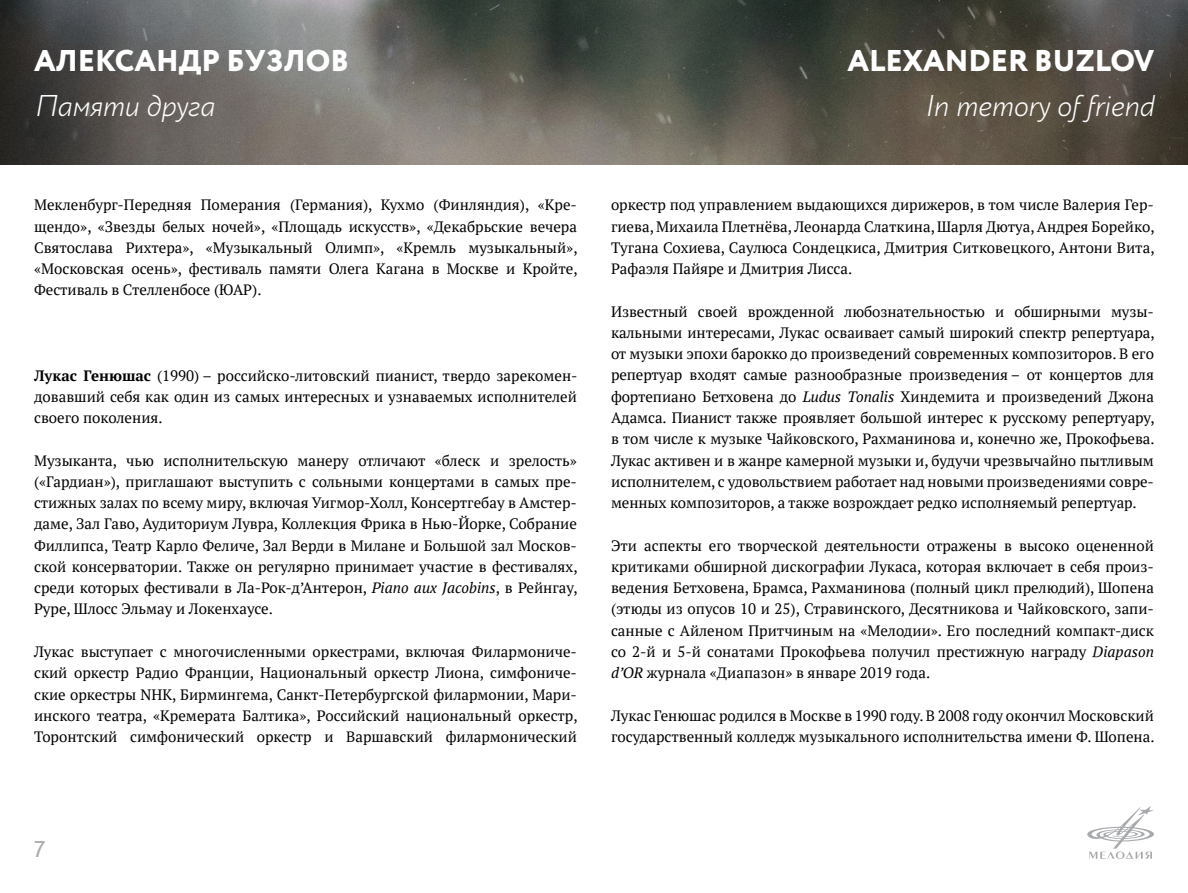
<style>
.page{position:relative;width:1188px;height:893px;background:#fff}
.page>*{position:absolute;margin:0;border:0;box-sizing:border-box;transform-origin:0 0}
.t1{font:800 30px "Circe";color:#fff}
.t2{font:italic 300 30px "Circe";color:#fff}
.t3{font:24px "Bliss Pro";color:#a7a9ac}
.t4{font:15px/21.3px "PT Serif";color:#000;text-align:justify}
.s1{font-weight:700}
.s2{font-style:italic}
</style>
<div class="page">
<svg style="left:1087px;top:806px;width:67px;height:52px"></svg>
<img style="left:0;top:0;width:1188px;height:164px">
<h1 class="t1" style="left:34px;top:41px;width:316px">АЛЕКСАНДР БУЗЛОВ</h1>
<h1 class="t2" style="left:34px;top:86px;width:182px">Памяти друга</h1>
<p class="t4" style="left:34px;top:194px;width:545px">Мекленбург-Передняя Померания (Германия), Кухмо (Финляндия), «Кре&shy;щендо», «Звезды белых ночей», «Площадь искусств», «Декабрьские вечера Святослава Рихтера», «Музыкальный Олимп», «Кремль музыкальный», «Московская осень», фестиваль памяти Олега Кагана в Москве и Кройте, Фестиваль в Стелленбосе (ЮАР).</p>
<p class="t4" style="left:34px;top:364px;width:545px"><span class="s1">Лукас Генюшас</span> (1990) – российско-литовский пианист, твердо зарекомен&shy;довавший себя как один из самых интересных и узнаваемых исполнителей своего поколения.</p>
<p class="t4" style="left:34px;top:449px;width:545px">Музыканта, чью исполнительскую манеру отличают «блеск и зрелость» («Гардиан»), приглашают выступить с сольными концертами в самых пре&shy;стижных залах по всему миру, включая Уигмор-Холл, Консертгебау в Амстер&shy;даме, Зал Гаво, Аудиториум Лувра, Коллекция Фрика в Нью-Йорке, Собрание Филлипса, Театр Карло Феличе, Зал Верди в Милане и Большой зал Москов&shy;ской консерватории. Также он регулярно принимает участие в фестивалях, среди которых фестивали в Ла-Рок-д’Антерон, <span class="s2">Piano aux Jacobins</span>, в Рейнгау, Руре, Шлосс Эльмау и Локенхаусе.</p>
<p class="t4" style="left:34px;top:641px;width:545px">Лукас выступает с многочисленными оркестрами, включая Филармониче&shy;ский оркестр Радио Франции, Национальный оркестр Лиона, симфониче&shy;ские оркестры NHK, Бирмингема, Санкт-Петербургской филармонии, Мари&shy;инского театра, «Кремерата Балтика», Российский национальный оркестр, Торонтский симфонический оркестр и Варшавский филармонический</p>
<h1 class="t1" style="left:848px;top:41px;width:308px">ALEXANDER BUZLOV</h1>
<h1 class="t2" style="left:924px;top:86px;width:231px">In memory of friend</h1>
<p class="t4" style="left:611px;top:194px;width:545px">оркестр под управлением выдающихся дирижеров, в том числе Валерия Гер&shy;гиева, Михаила Плетнёва, Леонарда Слаткина, Шарля Дютуа, Андрея Борейко, Тугана Сохиева, Саулюса Сондецкиса, Дмитрия Ситковецкого, Антони Вита, Рафаэля Пайяре и Дмитрия Лисса.</p>
<p class="t4" style="left:611px;top:300px;width:545px">Известный своей врожденной любознательностью и обширными музы&shy;кальными интересами, Лукас осваивает самый широкий спектр репертуара, от музыки эпохи барокко до произведений современных композиторов. В его репертуар входят самые разнообразные произведения – от концертов для фортепиано Бетховена до <span class="s2">Ludus Tonalis</span> Хиндемита и произведений Джона Адамса. Пианист также проявляет большой интерес к русскому репертуару, в том числе к музыке Чайковского, Рахманинова и, конечно же, Прокофьева.<br>Лукас активен и в жанре камерной музыки и, будучи чрезвычайно пытливым исполнителем, с удовольствием работает над новыми произведениями совре&shy;менных композиторов, а также возрождает редко исполняемый репертуар.</p>
<p class="t4" style="left:611px;top:534px;width:544px">Эти аспекты его творческой деятельности отражены в высоко оцененной критиками обширной дискографии Лукаса, которая включает в себя произ&shy;ведения Бетховена, Брамса, Рахманинова (полный цикл прелюдий), Шопена (этюды из опусов 10 и 25), Стравинского, Десятникова и Чайковского, запи&shy;санные с Айленом Притчиным на «Мелодии». Его последний компакт-диск со 2‑й и 5‑й сонатами Прокофьева получил престижную награду <span class="s2">Diapason d’OR</span> журнала «Диапазон» в январе 2019 года.</p>
<p class="t4" style="left:611px;top:704px;width:545px">Лукас Генюшас родился в Москве в 1990 году. В 2008 году окончил Московский государственный колледж музыкального исполнительства имени Ф. Шопена.</p>
<h2 class="t3" style="left:34px;top:834px;width:13px">7</h2>
</div>
